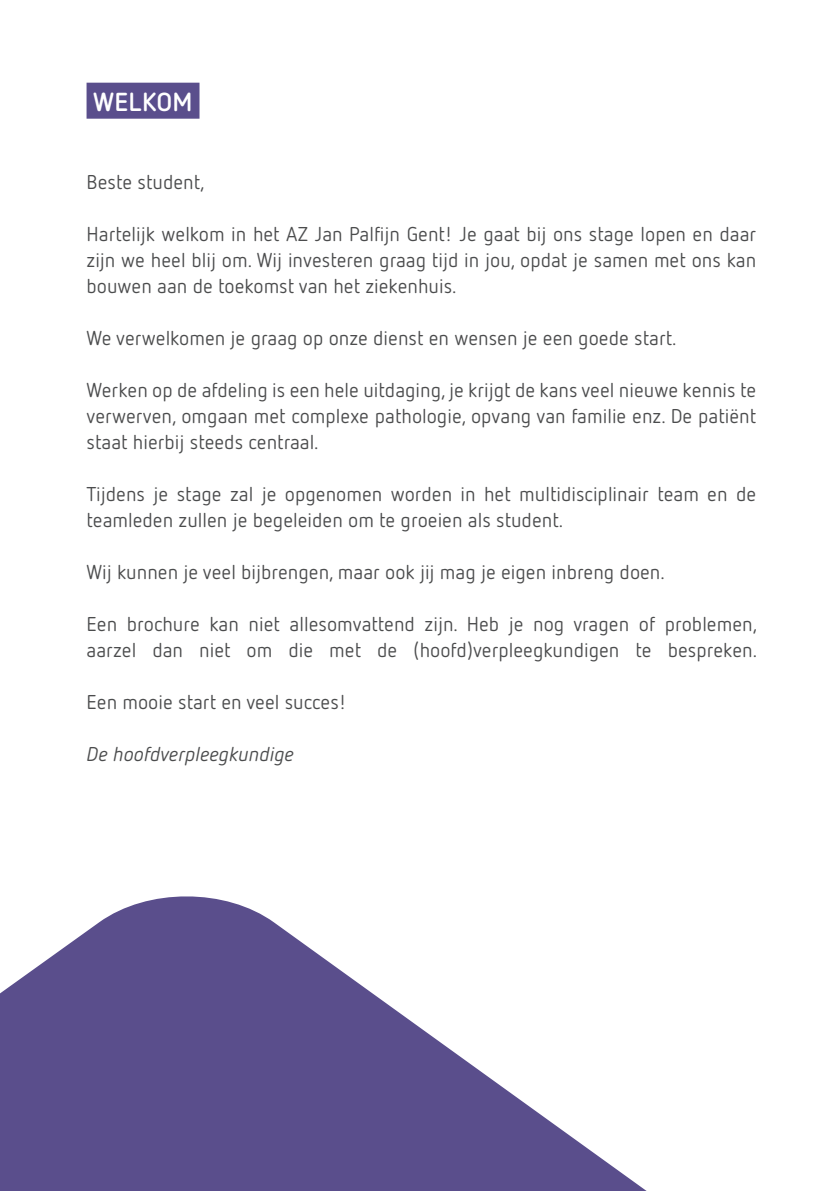
<style>
.page{position:relative;width:840px;height:1191px;background:#fff}
.page>*{position:absolute;margin:0;border:0;box-sizing:border-box;transform-origin:0 0}
.Titel{font:700 26px "Netto OT";letter-spacing:.01em;color:#fff}
.Bodytekst{font:20px/26px "Netto OT";color:#4b4c4d;text-align:justify}
.Bodytekst-2{font:italic 20px "Netto OT";color:#4b4c4d}
</style>
<div class="page">
<div style="left:86px;top:83px;width:113px;height:36px;background:#5a4e8c"></div>
<svg style="left:0;top:896px;width:647px;height:295px;fill:#5a4e8c"></svg>
<p class="Titel" style="left:93px;top:86px;width:101px">WELKOM</p>
<p class="Bodytekst" style="left:86px;top:169px;width:119px">Beste student,</p>
<p class="Bodytekst" style="left:86px;top:221px;width:671px">Hartelijk welkom in het AZ Jan Palfijn Gent! Je gaat bij ons stage lopen en daar zijn we heel blij om. Wij investeren graag tijd in jou, opdat je samen met ons kan bouwen aan de toekomst van het ziekenhuis.</p>
<p class="Bodytekst" style="left:86px;top:325px;width:591px">We verwelkomen je graag op onze dienst en wensen je een goede start.</p>
<p class="Bodytekst" style="left:86px;top:377px;width:670px">Werken op de afdeling is een hele uitdaging, je krijgt de kans veel nieuwe kennis te verwerven, omgaan met complexe pathologie, opvang van familie enz. De patiënt staat hierbij steeds centraal.</p>
<p class="Bodytekst" style="left:86px;top:481px;width:670px">Tijdens je stage zal je opgenomen worden in het multidisciplinair team en de teamleden zullen je begeleiden om te groeien als student.</p>
<p class="Bodytekst" style="left:86px;top:559px;width:579px">Wij kunnen je veel bijbrengen, maar ook jij mag je eigen inbreng doen.</p>
<p class="Bodytekst" style="left:86px;top:611px;width:671px">Een brochure kan niet allesomvattend zijn. Heb je nog vragen of problemen, aarzel dan niet om die met de (hoofd)verpleegkundigen te bespreken.</p>
<p class="Bodytekst" style="left:86px;top:689px;width:261px">Een mooie start en veel succes!</p>
<p class="Bodytekst-2" style="left:86px;top:742px;width:209px">De hoofdverpleegkundige</p>
</div>
